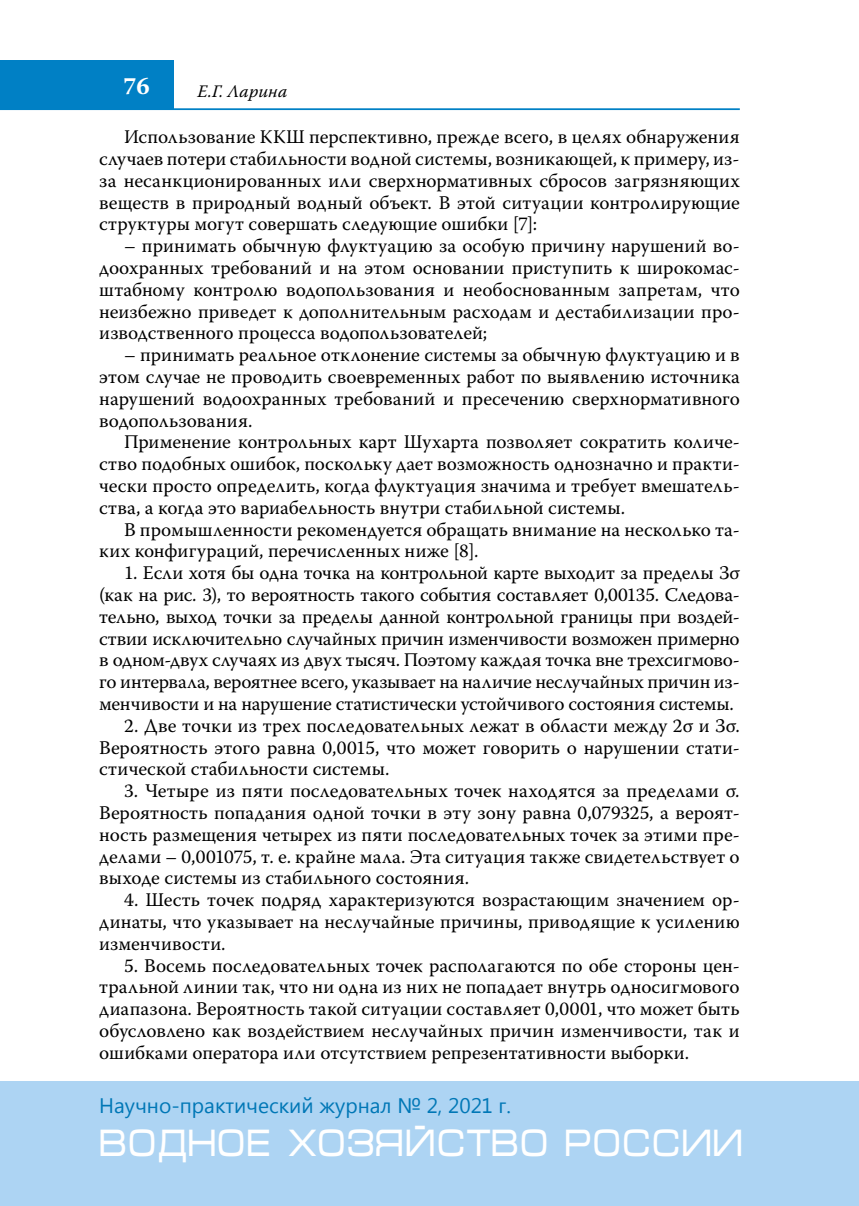
<style>
.page{position:relative;width:859px;height:1206px;background:#fff}
.page>*{position:absolute;margin:0;border:0;box-sizing:border-box;transform-origin:0 0}
.t1{font:38.5px "Micra C";color:#fff;scale:.83 1}
.t2{font:700 24.5px "Warnock Pro";color:#fff}
.t3{font:21px "Segoe UI";color:#0077b6}
.t4{font:19.25px/21.9px "Warnock Pro";color:#000;text-align:justify}
.t5{font:italic 17.5px "Warnock Pro";letter-spacing:.005em;color:#000}
</style>
<div class="page">
<hr style="left:0;top:108px;width:739px;height:2px;background:#0080c5">
<div style="left:0;top:60px;width:174px;height:50px;background:#0080c5"></div>
<div style="left:0;top:1081px;width:858px;height:124px;background:#add4f3"></div>
<p class="t2" style="left:123px;top:71px;width:28px">76</p>
<p class="t5" style="left:197px;top:81px;width:91px">Е.Г. Ларина</p>
<p class="t4" style="left:99px;top:126px;width:641px;text-indent:25px">Использование ККШ перспективно, прежде всего, в целях обнаружения случаев потери стабильности водной системы, возникающей, к примеру, из&shy;за несанкционированных или сверхнормативных сбросов загрязняющих веществ в природный водный объект. В этой ситуации контролирующие структуры могут совершать следующие ошибки [7]:</p>
<p class="t4" style="left:99px;top:235px;width:641px;text-indent:25px">– принимать обычную флуктуацию за особую причину нарушений во&shy;доохранных требований и на этом основании приступить к широкомас&shy;штабному контролю водопользования и необоснованным запретам, что неизбежно приведет к дополнительным расходам и дестабилизации про&shy;изводственного процесса водопользователей;</p>
<p class="t4" style="left:99px;top:343px;width:641px;text-indent:25px">– принимать реальное отклонение системы за обычную флуктуацию и в этом случае не проводить своевременных работ по выявлению источника нарушений водоохранных требований и пресечению сверхнормативного водопользования.</p>
<p class="t4" style="left:99px;top:431px;width:641px;text-indent:25px">Применение контрольных карт Шухарта позволяет сократить количе&shy;ство подобных ошибок, поскольку дает возможность однозначно и практи&shy;чески просто определить, когда флуктуация значима и требует вмешатель&shy;ства, а когда это вариабельность внутри стабильной системы.</p>
<p class="t4" style="left:99px;top:518px;width:641px;text-indent:25px">В промышленности рекомендуется обращать внимание на несколько та&shy;ких конфигураций, перечисленных ниже [8].</p>
<p class="t4" style="left:99px;top:561px;width:641px;text-indent:25px">1. Если хотя бы одна точка на контрольной карте выходит за пределы Зσ (как на рис. 3), то вероятность такого события составляет 0,00135. Следова&shy;тельно, выход точки за пределы данной контрольной границы при воздей&shy;ствии исключительно случайных причин изменчивости возможен примерно в одном-двух случаях из двух тысяч. Поэтому каждая точка вне трехсигмово&shy;го интервала, вероятнее всего, указывает на наличие неслучайных причин из&shy;менчивости и на нарушение статистически устойчивого состояния системы.</p>
<p class="t4" style="left:99px;top:714px;width:641px;text-indent:25px">2. Две точки из трех последовательных лежат в области между 2σ и Зσ.<br>Вероятность этого равна 0,0015, что может говорить о нарушении стати&shy;стической стабильности системы.</p>
<p class="t4" style="left:99px;top:779px;width:641px;text-indent:25px">3. Четыре из пяти последовательных точек находятся за пределами σ.<br>Вероятность попадания одной точки в эту зону равна 0,079325, а вероят&shy;ность размещения четырех из пяти последовательных точек за этими пре&shy;делами – 0,001075, т. е. крайне мала. Эта ситуация также свидетельствует о выходе системы из стабильного состояния.</p>
<p class="t4" style="left:99px;top:888px;width:641px;text-indent:25px">4. Шесть точек подряд характеризуются возрастающим значением ор&shy;динаты, что указывает на неслучайные причины, приводящие к усилению изменчивости.</p>
<p class="t4" style="left:99px;top:954px;width:641px;text-indent:25px">5. Восемь последовательных точек располагаются по обе стороны цен&shy;тральной линии так, что ни одна из них не попадает внутрь односигмового диапазона. Вероятность такой ситуации составляет 0,0001, что может быть обусловлено как воздействием неслучайных причин изменчивости, так и ошибками оператора или отсутствием репрезентативности выборки.</p>
<p class="t3" style="left:99px;top:1090px;width:413px">Научно-практический журнал № 2, 2021 г.</p>
<h1 class="t1" style="left:99px;top:1126px;width:777px">ВОДНОЕ ХОЗЯЙСТВО РОССИИ</h1>
</div>
